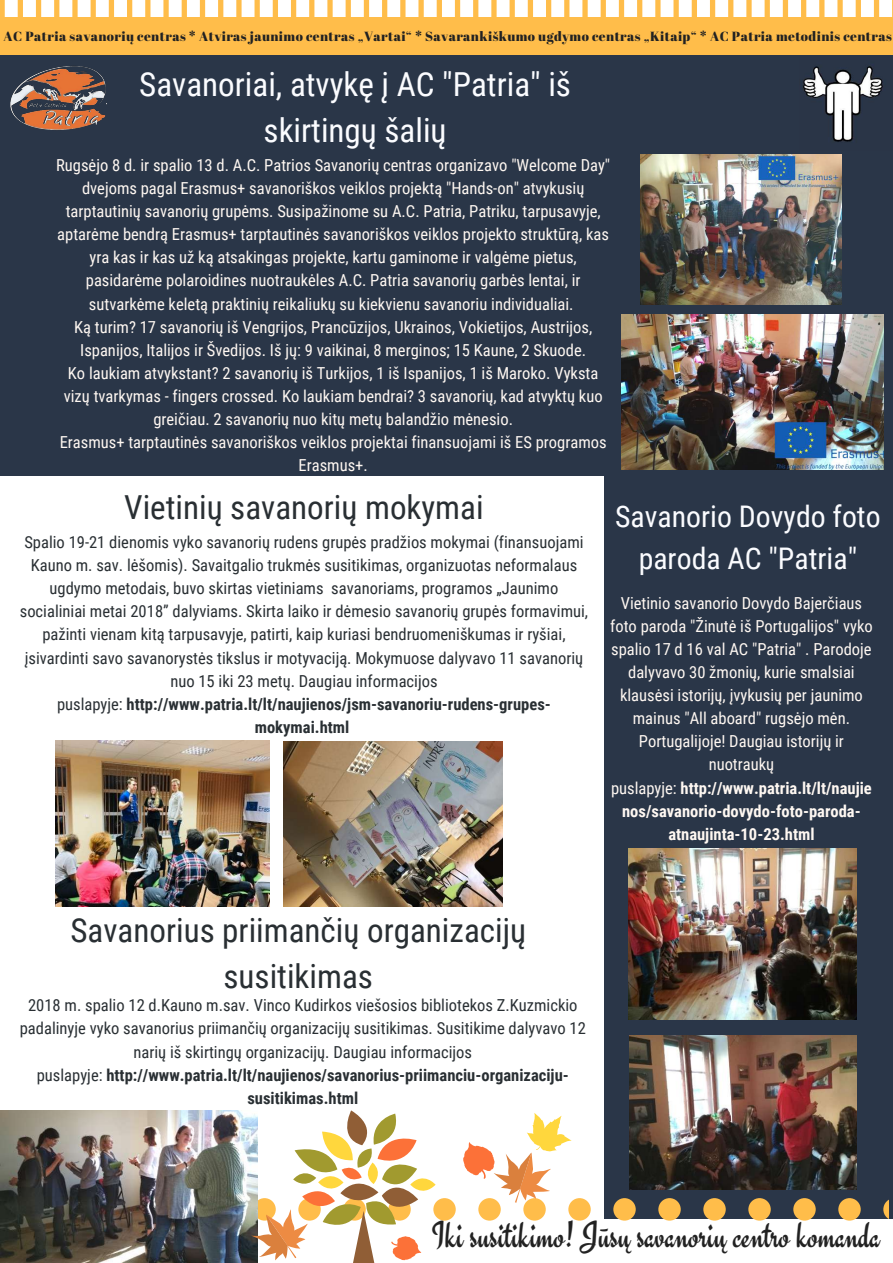
<style>
.page{position:relative;width:893px;height:1263px;background:#fff}
.page>*{position:absolute;margin:0;border:0;box-sizing:border-box;transform-origin:0 0}
.t1{font:38.1px "Engagement";color:#222}
.t2{font:33.08px/46.1px "Roboto Condensed";color:#292f33;text-align:center}
.t3{font:33.08px/46.1px "Roboto Condensed";color:#fbfcff;text-align:center}
.t4{font:29.78px/41.6px "Roboto Condensed";color:#fbfcff;text-align:center}
.t5{font:16.58px/23.1px "Roboto Condensed";color:#fff8f2;text-align:center}
.t6{font:16.58px/23.1px "Roboto Condensed";color:#292f33;text-align:center}
.t7{font:13.27px "Abril Fatface";letter-spacing:.03em;color:#222}
.s1{font-weight:700}
</style>
<div class="page">
<svg style="left:0;top:0;width:606px;height:17px"></svg>
<div style="left:0;top:17px;width:619px;height:38px;background:#ffbd4a"></div>
<svg style="left:619px;top:0;width:274px;height:17px"></svg>
<div style="left:618px;top:17px;width:275px;height:38px;background:#ffbd4a"></div>
<div style="left:0;top:55px;width:893px;height:421px;background:#2a3648"></div>
<div style="left:604px;top:377px;width:288px;height:841px;background:#2a3648"></div>
<div style="left:478px;top:1198px;width:23px;height:22px;background:#ffbd4a;border-radius:50%"></div>
<div style="left:523px;top:1198px;width:23px;height:22px;background:#ffbd4a;border-radius:50%"></div>
<div style="left:433px;top:1198px;width:23px;height:22px;background:#ffbd4a;border-radius:50%"></div>
<div style="left:613px;top:1198px;width:23px;height:22px;background:#ffbd4a;border-radius:50%"></div>
<div style="left:658px;top:1198px;width:23px;height:22px;background:#ffbd4a;border-radius:50%"></div>
<div style="left:568px;top:1198px;width:23px;height:22px;background:#ffbd4a;border-radius:50%"></div>
<svg style="left:883px;top:1199px;width:6px;height:20px"></svg>
<div style="left:748px;top:1198px;width:23px;height:22px;background:#ffbd4a;border-radius:50%"></div>
<div style="left:793px;top:1198px;width:23px;height:22px;background:#ffbd4a;border-radius:50%"></div>
<div style="left:703px;top:1198px;width:23px;height:22px;background:#ffbd4a;border-radius:50%"></div>
<div style="left:838px;top:1198px;width:23px;height:22px;background:#ffbd4a;border-radius:50%"></div>
<img style="left:10px;top:66px;width:97px;height:64px">
<img style="left:803px;top:66px;width:80px;height:76px">
<img style="left:640px;top:154px;width:202px;height:150px">
<img style="left:621px;top:315px;width:262px;height:154px">
<img style="left:55px;top:740px;width:215px;height:167px">
<img style="left:284px;top:741px;width:218px;height:166px">
<img style="left:1px;top:1110px;width:240px;height:153px">
<img style="left:630px;top:1035px;width:226px;height:154px">
<img style="left:628px;top:849px;width:228px;height:171px">
<svg style="left:463px;top:1113px;width:117px;height:93px"></svg>
<svg style="left:241px;top:1110px;width:195px;height:153px"></svg>
<p class="t7" style="left:4px;top:26px;width:890px">AC Patria savanorių centras * Atviras jaunimo centras „Vartai“ * Savarankiškumo ugdymo centras „Kitaip“ * AC Patria metodinis centras</p>
<h2 class="t3" style="left:139px;top:62px;width:433px">Savanoriai, atvykę į AC "Patria" iš skirtingų šalių</h2>
<p class="t5" style="left:56px;top:154px;width:556px">Rugsėjo 8 d. ir spalio 13 d. A.C. Patrios Savanorių centras organizavo "Welcome Day" dvejoms pagal Erasmus+ savanoriškos veiklos projektą "Hands-on" atvykusių tarptautinių savanorių grupėms. Susipažinome su A.C. Patria, Patriku, tarpusavyje, aptarėme bendrą Erasmus+ tarptautinės savanoriškos veiklos projekto struktūrą, kas yra kas ir kas už ką atsakingas projekte, kartu gaminome ir valgėme pietus, pasidarėme polaroidines nuotraukėles A.C. Patria savanorių garbės lentai, ir sutvarkėme keletą praktinių reikaliukų su kiekvienu savanoriu individualiai.<br>Ką turim? 17 savanorių iš Vengrijos, Prancūzijos, Ukrainos, Vokietijos, Austrijos, Ispanijos, Italijos ir Švedijos. Iš jų: 9 vaikinai, 8 merginos; 15 Kaune, 2 Skuode.<br>Ko laukiam atvykstant? 2 savanorių iš Turkijos, 1 iš Ispanijos, 1 iš Maroko. Vyksta vizų tvarkymas - fingers crossed. Ko laukiam bendrai? 3 savanorių, kad atvyktų kuo greičiau. 2 savanorių nuo kitų metų balandžio mėnesio.<br>Erasmus+ tarptautinės savanoriškos veiklos projektai finansuojami iš ES programos Erasmus+.</p>
<h2 class="t2" style="left:124px;top:484px;width:361px">Vietinių savanorių mokymai</h2>
<p class="t6" style="left:20px;top:531px;width:570px">Spalio 19-21 dienomis vyko savanorių rudens grupės pradžios mokymai (finansuojami Kauno m. sav. lėšomis). Savaitgalio trukmės susitikimas, organizuotas neformalaus ugdymo metodais, buvo skirtas vietiniams savanoriams, programos „Jaunimo socialiniai metai 2018” dalyviams. Skirta laiko ir dėmesio savanorių grupės formavimui, pažinti vienam kitą tarpusavyje, patirti, kaip kuriasi bendruomeniškumas ir ryšiai, įsivardinti savo savanorystės tikslus ir motyvaciją. Mokymuose dalyvavo 11 savanorių nuo 15 iki 23 metų. Daugiau informacijos<br>puslapyje: <span class="s1">http://www.patria.lt/lt/naujienos/jsm-savanoriu-rudens-grupes&shy;mokymai.html</span></p>
<h3 class="t4" style="left:615px;top:496px;width:267px">Savanorio Dovydo foto paroda AC "Patria"</h3>
<p class="t5" style="left:610px;top:592px;width:264px">Vietinio savanorio Dovydo Bajerčiaus foto paroda "Žinutė iš Portugalijos" vyko spalio 17 d 16 val AC "Patria" . Parodoje dalyvavo 30 žmonių, kurie smalsiai klausėsi istorijų, įvykusių per jaunimo mainus "All aboard" rugsėjo mėn.<br>Portugalijoje! Daugiau istorijų ir nuotraukų<br>puslapyje: <span class="s1">http://www.patria.lt/lt/naujie nos/savanorio-dovydo-foto-paroda&shy;atnaujinta-10-23.html</span></p>
<h2 class="t2" style="left:70px;top:907px;width:457px">Savanorius priimančių organizacijų susitikimas</h2>
<p class="t6" style="left:20px;top:994px;width:568px">2018 m. spalio 12 d.Kauno m.sav. Vinco Kudirkos viešosios bibliotekos Z.Kuzmickio padalinyje vyko savanorius priimančių organizacijų susitikimas. Susitikime dalyvavo 12 narių iš skirtingų organizacijų. Daugiau informacijos<br>puslapyje: <span class="s1">http://www.patria.lt/lt/naujienos/savanorius-priimanciu-organizaciju&shy;susitikimas.html</span></p>
<h1 class="t1" style="left:432px;top:1212px;width:450px">Iki susitikimo! Jūsų savanorių centro komanda</h1>
</div>
